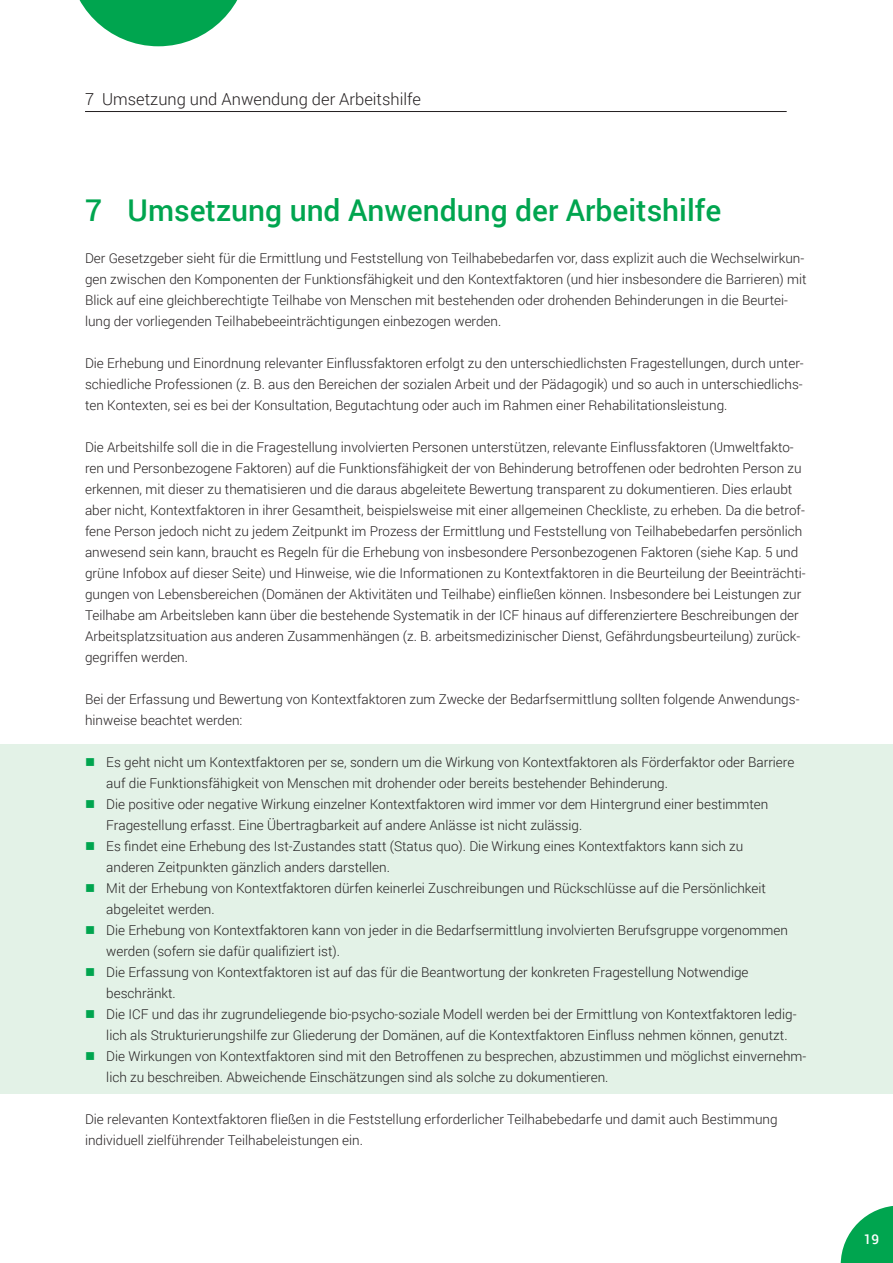
<style>
.page{position:relative;width:893px;height:1263px;background:#fff}
.page>*{position:absolute;margin:0;border:0;box-sizing:border-box;transform-origin:0 0}
.Headline_20pt{font:500 30px "Roboto";color:#00a54f}
.Kopfzeile_11pt{font:300 16.5px "Roboto";color:#231f20}
.Fließtext_9pt{font:300 13.5px/21px "Roboto";color:#231f20}
.t1{font:500 13.5px "Roboto";color:#fff}
</style>
<div class="page">
<hr style="left:85px;top:111px;width:702px;height:1px;background:#231f20">
<svg style="left:841px;top:1206px;width:52px;height:57px"></svg>
<div style="left:0;top:744px;width:893px;height:56px;background:#e3f2e7"></div>
<div style="left:0;top:786px;width:893px;height:56px;background:#e3f2e7"></div>
<div style="left:0;top:828px;width:893px;height:56px;background:#e3f2e7"></div>
<div style="left:0;top:870px;width:893px;height:56px;background:#e3f2e7"></div>
<div style="left:0;top:912px;width:893px;height:56px;background:#e3f2e7"></div>
<div style="left:0;top:954px;width:893px;height:56px;background:#e3f2e7"></div>
<div style="left:0;top:996px;width:893px;height:56px;background:#e3f2e7"></div>
<div style="left:0;top:1038px;width:893px;height:56px;background:#e3f2e7"></div>
<svg style="left:79px;top:0;width:159px;height:46px"></svg>
<p class="Kopfzeile_11pt" style="left:85px;top:88px;width:337px">7 Umsetzung und Anwendung der Arbeitshilfe</p>
<p class="Headline_20pt" style="left:85px;top:189px;width:638px">7 Umsetzung und Anwendung der Arbeitshilfe</p>
<p class="Fließtext_9pt" style="left:85px;top:247px;width:723px">Der Gesetzgeber sieht für die Ermittlung und Feststellung von Teilhabebedarfen vor, dass explizit auch die Wechselwirkun&shy;gen zwischen den Komponenten der Funktionsfähigkeit und den Kontextfaktoren (und hier insbesondere die Barrieren) mit Blick auf eine gleichberechtigte Teilhabe von Menschen mit bestehenden oder drohenden Behinderungen in die Beurtei&shy;lung der vorliegenden Teilhabebeeinträchtigungen einbezogen werden.</p>
<p class="Fließtext_9pt" style="left:85px;top:352px;width:720px;text-align:justify">Die Erhebung und Einordnung relevanter Einflussfaktoren erfolgt zu den unterschiedlichsten Fragestellungen, durch unter&shy;schiedliche Professionen (z. B. aus den Bereichen der sozialen Arbeit und der Pädagogik) und so auch in unterschiedlichs&shy;ten Kontexten, sei es bei der Konsultation, Begutachtung oder auch im Rahmen einer Rehabilitationsleistung.</p>
<p class="Fließtext_9pt" style="left:85px;top:436px;width:722px">Die Arbeitshilfe soll die in die Fragestellung involvierten Personen unterstützen, relevante Einflussfaktoren (Umweltfakto&shy;ren und Personbezogene Faktoren) auf die Funktionsfähigkeit der von Behinderung betroffenen oder bedrohten Person zu erkennen, mit dieser zu thematisieren und die daraus abgeleitete Bewertung transparent zu dokumentieren. Dies erlaubt aber nicht, Kontextfaktoren in ihrer Gesamtheit, beispielsweise mit einer allgemeinen Checkliste, zu erheben. Da die betrof&shy;fene Person jedoch nicht zu jedem Zeitpunkt im Prozess der Ermittlung und Feststellung von Teilhabebedarfen persönlich anwesend sein kann, braucht es Regeln für die Erhebung von insbesondere Personbezogenen Faktoren (siehe Kap. 5 und grüne Infobox auf dieser Seite) und Hinweise, wie die Informationen zu Kontextfaktoren in die Beurteilung der Beeinträchti&shy;gungen von Lebensbereichen (Domänen der Aktivitäten und Teilhabe) einfließen können. Insbesondere bei Leistungen zur Teilhabe am Arbeitsleben kann über die bestehende Systematik in der ICF hinaus auf differenziertere Beschreibungen der Arbeitsplatzsituation aus anderen Zusammenhängen (z. B. arbeitsmedizinischer Dienst, Gefährdungsbeurteilung) zurück&shy;gegriffen werden.</p>
<p class="Fließtext_9pt" style="left:85px;top:688px;width:716px">Bei der Erfassung und Bewertung von Kontextfaktoren zum Zwecke der Bedarfsermittlung sollten folgende Anwendungs&shy;hinweise beachtet werden:</p>
<p class="Fließtext_9pt" style="left:106px;top:751px;width:689px">Es geht nicht um Kontextfaktoren per se, sondern um die Wirkung von Kontextfaktoren als Förderfaktor oder Barriere auf die Funktionsfähigkeit von Menschen mit drohender oder bereits bestehender Behinderung.</p>
<p class="Fließtext_9pt" style="left:106px;top:793px;width:663px">Die positive oder negative Wirkung einzelner Kontextfaktoren wird immer vor dem Hintergrund einer bestimmten<br>Fragestellung erfasst. Eine Übertragbarkeit auf andere Anlässe ist nicht zulässig.</p>
<p class="Fließtext_9pt" style="left:106px;top:835px;width:639px">Es findet eine Erhebung des Ist-Zustandes statt (Status quo). Die Wirkung eines Kontextfaktors kann sich zu anderen Zeitpunkten gänzlich anders darstellen.</p>
<p class="Fließtext_9pt" style="left:106px;top:877px;width:661px">Mit der Erhebung von Kontextfaktoren dürfen keinerlei Zuschreibungen und Rückschlüsse auf die Persönlichkeit abgeleitet werden.</p>
<p class="Fließtext_9pt" style="left:106px;top:919px;width:683px">Die Erhebung von Kontextfaktoren kann von jeder in die Bedarfsermittlung involvierten Berufsgruppe vorgenommen werden (sofern sie dafür qualifiziert ist).</p>
<p class="Fließtext_9pt" style="left:106px;top:961px;width:644px">Die Erfassung von Kontextfaktoren ist auf das für die Beantwortung der konkreten Fragestellung Notwendige beschränkt.</p>
<p class="Fließtext_9pt" style="left:106px;top:1003px;width:692px">Die ICF und das ihr zugrundeliegende bio-psycho-soziale Modell werden bei der Ermittlung von Kontextfaktoren ledig&shy;lich als Strukturierungshilfe zur Gliederung der Domänen, auf die Kontextfaktoren Einfluss nehmen können, genutzt.</p>
<p class="Fließtext_9pt" style="left:106px;top:1045px;width:702px">Die Wirkungen von Kontextfaktoren sind mit den Betroffenen zu besprechen, abzustimmen und möglichst einvernehm&shy;lich zu beschreiben. Abweichende Einschätzungen sind als solche zu dokumentieren.</p>
<p class="Fließtext_9pt" style="left:85px;top:1108px;width:694px">Die relevanten Kontextfaktoren fließen in die Feststellung erforderlicher Teilhabebedarfe und damit auch Bestimmung individuell zielführender Teilhabeleistungen ein.</p>
<p class="t1" style="left:864px;top:1230px;width:17px">19</p>
</div>
